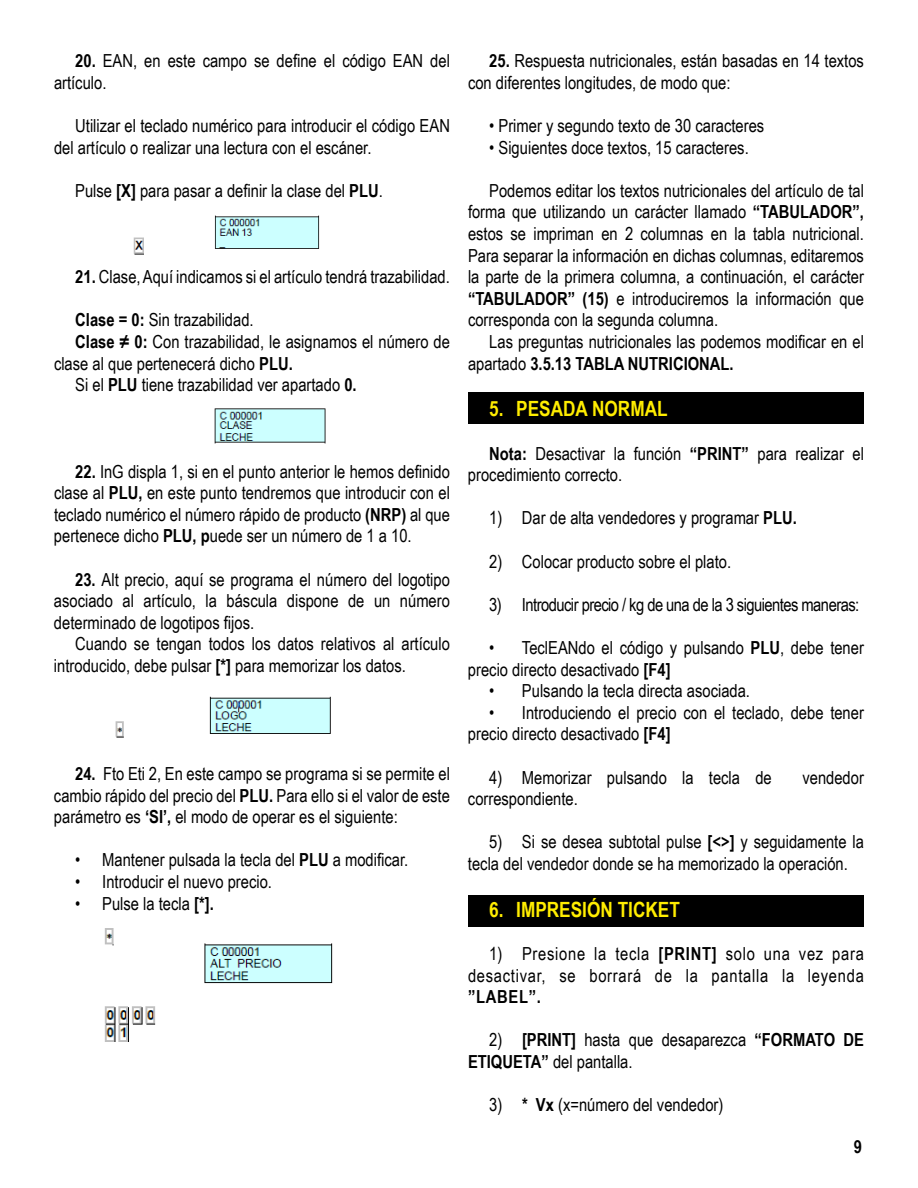
<style>
.page{position:relative;width:918px;height:1188px;background:#fff}
.page>*{position:absolute;margin:0;border:0;box-sizing:border-box;transform-origin:0 0}
.t1{font:700 21px "Arial Narrow";color:#ffed00}
.t2{font:18px/21.6px "Arial Narrow";color:#000}
.t3{font:18px/21.6px "Arial Narrow";letter-spacing:.04em;color:#000;text-align:right}
.t4{font:18px "Arial Narrow";letter-spacing:-.03em;color:#000}
.t5{font:700 18px "Arial Narrow";letter-spacing:.04em;color:#000}
.s1{font-weight:700}
</style>
<div class="page">
<img style="left:133px;top:215px;width:187px;height:40px">
<img style="left:214px;top:408px;width:112px;height:36px">
<img style="left:115px;top:696px;width:216px;height:42px">
<img style="left:104px;top:929px;width:229px;height:112px">
<div style="left:468px;top:392px;width:396px;height:32px;background:#000"></div>
<div style="left:468px;top:895px;width:396px;height:32px;background:#000"></div>
<p class="t2" style="left:54px;top:49px;width:397px;text-indent:21px"><span class="s1">20.</span> EAN, en este campo se define el código EAN del artículo.</p>
<p class="t2" style="left:54px;top:114px;width:397px;text-indent:21px">Utilizar el teclado numérico para introducir el código EAN del artículo o realizar una lectura con el escáner.</p>
<p class="t2" style="left:75px;top:179px;width:309px">Pulse <span class="s1">[X]</span> para pasar a definir la clase del <span class="s1">PLU</span>.</p>
<p class="t2" style="left:75px;top:265px;width:376px"><span class="s1">21.</span> Clase, Aquí indicamos si el artículo tendrá trazabilidad.</p>
<p class="t2" style="left:75px;top:308px;width:180px"><span class="s1">Clase = 0:</span> Sin trazabilidad.</p>
<p class="t2" style="left:75px;top:330px;width:376px"><span class="s1">Clase ≠ 0:</span> Con trazabilidad, le asignamos el número de</p>
<p class="t2" style="left:54px;top:352px;width:240px">clase al que pertenecerá dicho <span class="s1">PLU.</span></p>
<p class="t2" style="left:75px;top:373px;width:283px">Si el <span class="s1">PLU</span> tiene trazabilidad ver apartado <span class="s1">0.</span></p>
<p class="t2" style="left:54px;top:460px;width:397px;text-align:justify;text-indent:21px"><span class="s1">22.</span> InG displa 1, si en el punto anterior le hemos definido clase al <span class="s1">PLU,</span> en este punto tendremos que introducir con el teclado numérico el número rápido de producto <span class="s1">(NRP)</span> al que pertenece dicho <span class="s1">PLU, p</span>uede ser un número de 1 a 10.</p>
<p class="t2" style="left:54px;top:568px;width:397px;text-align:justify;text-indent:21px"><span class="s1">23.</span> Alt precio, aquí se programa el número del logotipo asociado al artículo, la báscula dispone de un número determinado de logotipos fijos.</p>
<p class="t2" style="left:54px;top:632px;width:397px;text-indent:21px">Cuando se tengan todos los datos relativos al artículo introducido, debe pulsar <span class="s1">[*]</span> para memorizar los datos.</p>
<p class="t2" style="left:54px;top:762px;width:397px;text-align:justify;text-indent:21px"><span class="s1">24.</span> Fto Eti 2, En este campo se programa si se permite el cambio rápido del precio del <span class="s1">PLU.</span> Para ello si el valor de este parámetro es <span class="s1">‘SI’,</span> el modo de operar es el siguiente:</p>
<p class="t2" style="left:75px;top:848px;width:335px">• Mantener pulsada la tecla del <span class="s1">PLU</span> a modificar.</p>
<p class="t2" style="left:75px;top:870px;width:198px">• Introducir el nuevo precio.</p>
<p class="t2" style="left:75px;top:892px;width:140px">• Pulse la tecla <span class="s1">[*].</span></p>
<p class="t2" style="left:468px;top:49px;width:397px;text-indent:21px"><span class="s1">25.</span> Respuesta nutricionales, están basadas en 14 textos con diferentes longitudes, de modo que:</p>
<p class="t2" style="left:489px;top:114px;width:277px">• Primer y segundo texto de 30 caracteres</p>
<p class="t2" style="left:489px;top:136px;width:261px">• Siguientes doce textos, 15 caracteres.</p>
<p class="t2" style="left:468px;top:179px;width:398px;text-align:justify;text-indent:21px">Podemos editar los textos nutricionales del artículo de tal forma que utilizando un carácter llamado <span class="s1">“TABULADOR”, </span>estos se impriman en 2 columnas en la tabla nutricional.<br>Para separar la información en dichas columnas, editaremos la parte de la primera columna, a continuación, el carácter <span class="s1">“TABULADOR” (15)</span> e introduciremos la información que corresponda con la segunda columna.</p>
<p class="t2" style="left:468px;top:330px;width:397px;text-indent:21px">Las preguntas nutricionales las podemos modificar en el apartado <span class="s1">3.5.13 TABLA NUTRICIONAL.</span></p>
<p class="t1" style="left:489px;top:393px;width:180px">5. PESADA NORMAL</p>
<p class="t2" style="left:468px;top:442px;width:397px;text-indent:21px"><span class="s1">Nota:</span> Desactivar la función <span class="s1">“PRINT”</span> para realizar el procedimiento correcto.</p>
<p class="t2" style="left:489px;top:506px;width:309px">1) Dar de alta vendedores y programar <span class="s1">PLU.</span></p>
<p class="t2" style="left:489px;top:550px;width:243px">2) Colocar producto sobre el plato.</p>
<p class="t4" style="left:489px;top:591px;width:372px">3) Introducir precio / kg de una de la 3 siguientes maneras:</p>
<p class="t2" style="left:468px;top:636px;width:397px;text-indent:21px">• TeclEANdo el código y pulsando <span class="s1">PLU</span>, debe tener precio directo desactivado <span class="s1">[F4]</span></p>
<p class="t2" style="left:489px;top:679px;width:262px">• Pulsando la tecla directa asociada.</p>
<p class="t2" style="left:468px;top:701px;width:397px;text-indent:21px">• Introduciendo el precio con el teclado, debe tener precio directo desactivado <span class="s1">[F4]</span></p>
<p class="t2" style="left:489px;top:766px;width:284px">4) Memorizar pulsando la tecla de</p>
<p class="t2" style="left:802px;top:766px;width:63px">vendedor</p>
<p class="t2" style="left:468px;top:787px;width:111px">correspondiente.</p>
<p class="t2" style="left:468px;top:830px;width:397px;text-indent:21px">5) Si se desea subtotal pulse <span class="s1">[&lt;&gt;]</span> y seguidamente la tecla del vendedor donde se ha memorizado la operación.</p>
<p class="t1" style="left:489px;top:893px;width:192px">6. IMPRESIÓN TICKET</p>
<p class="t3" style="left:468px;top:942px;width:397px">1) Presione la tecla <span class="s1">[PRINT]</span> solo una vez para desactivar, se borrará de la pantalla la leyenda</p>
<p class="t5" style="left:468px;top:983px;width:75px">”LABEL”.</p>
<p class="t2" style="left:468px;top:1028px;width:397px;text-indent:21px">2) <span class="s1">[PRINT]</span> hasta que desaparezca <span class="s1">“FORMATO DE<br>ETIQUETA”</span> del pantalla.</p>
<p class="t2" style="left:489px;top:1093px;width:236px">3) <span class="s1">* Vx</span> (x=número del vendedor)</p>
<p class="t5" style="left:854px;top:1133px;width:10px">9</p>
</div>
